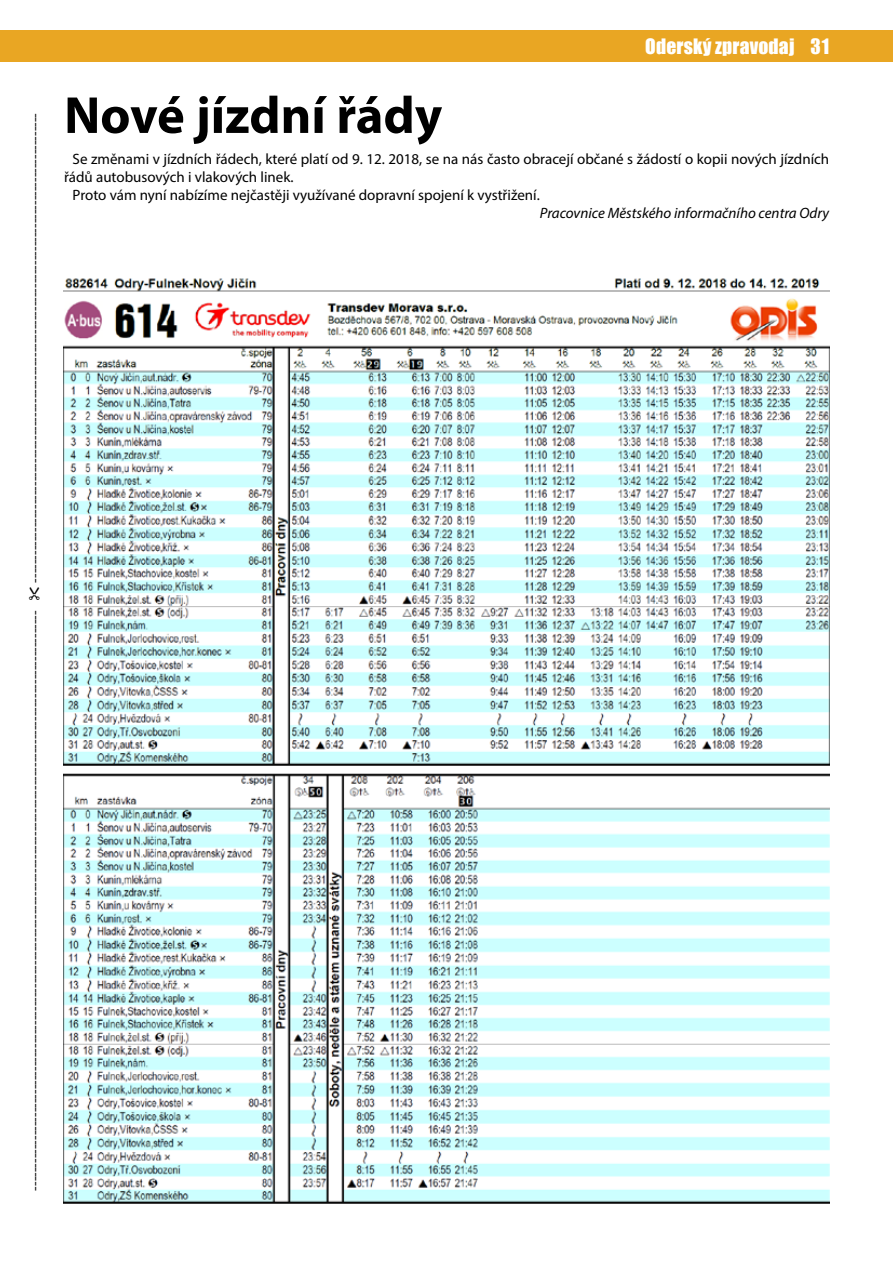
<style>
.page{position:relative;width:893px;height:1263px;background:#fff}
.page>*{position:absolute;margin:0;border:0;box-sizing:border-box;transform-origin:0 0}
.t1{font:700 52.5px "Myriad Pro";color:#000}
.t2{font:19.5px "Impact";letter-spacing:.01em;color:#fff}
.t3{font:15px "Myriad Pro";color:#000}
.t4{font:italic 15px "Myriad Pro";color:#000}
</style>
<div class="page">
<div style="left:0;top:30px;width:893px;height:32px;background:#e9a623"></div>
<img style="left:64px;top:278px;width:765px;height:487px">
<img style="left:64px;top:773px;width:765px;height:430px">
<p class="t3" style="left:26px;top:583px;width:470px;rotate:-90deg">------------------------------------------------------------------------------------------------------</p>
<p class="t3" style="left:26px;top:1191px;width:581px;rotate:-90deg">------------------------------------------------------------------------------------------------------------------------------</p>
<h2 class="t2" style="left:645px;top:31px;width:185px">Oderský zpravodaj 31</h2>
<h1 class="t1" style="left:64px;top:81px;width:380px">Nové jízdní řády</h1>
<p class="t3" style="left:73px;top:149px;width:758px">Se změnami v jízdních řádech, které platí od 9. 12. 2018, se na nás často obracejí občané s žádostí o kopii nových jízdních</p>
<p class="t3" style="left:64px;top:167px;width:231px">řádů autobusových i vlakových linek.</p>
<p class="t3" style="left:73px;top:185px;width:469px">Proto vám nyní nabízíme nejčastěji využívané dopravní spojení k vystřižení.</p>
<p class="t4" style="left:540px;top:203px;width:291px">Pracovnice Městského informačního centra Odry</p>
</div>
